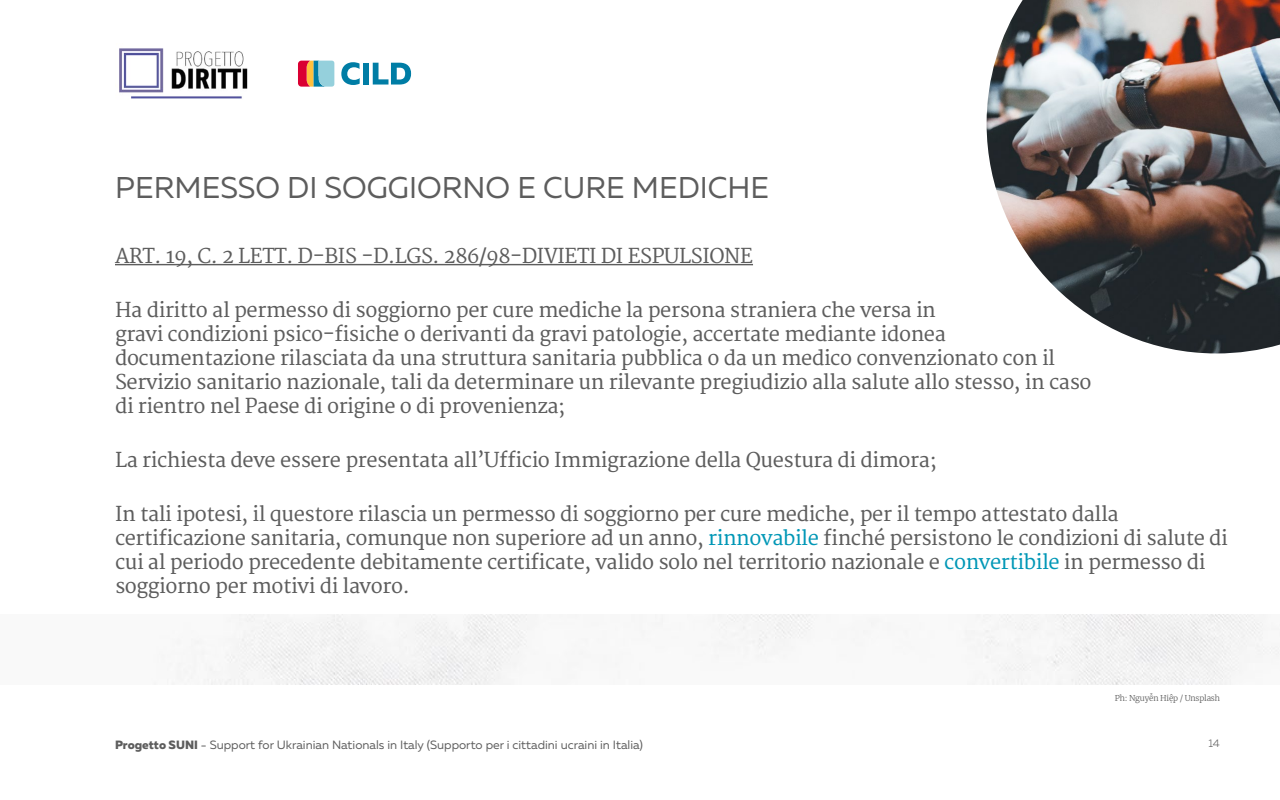
<style>
.page{position:relative;width:1280px;height:800px;background:#fff}
.page>*{position:absolute;margin:0;border:0;box-sizing:border-box;transform-origin:0 0}
.t1{font:30px "Muller";color:#5d5d5d}
.t2{font:20px/24px "Merriweather";letter-spacing:-.02em;color:#5d5d5d}
.t3{font:12px "Muller";color:#5d5d5d}
.t4{font:300 11px "Muller";color:#5d5d5d}
.t5{font:300 8px "Merriweather";letter-spacing:-.02em;color:#5d5d5d}
.s1{color:#0097b6}
.s2{font-weight:800}
</style>
<div class="page">
<img style="left:119px;top:48px;width:129px;height:51px">
<svg style="left:298px;top:61px;width:36px;height:26px"></svg>
<svg style="left:341px;top:62px;width:19px;height:23px"></svg>
<div style="left:363px;top:63px;width:6px;height:22px;background:#007da5"></div>
<svg style="left:373px;top:63px;width:38px;height:22px"></svg>
<img style="left:172px;top:614px;width:1107px;height:70px">
<hr style="left:115px;top:264px;width:638px;height:1px;background:#5d5d5d">
<img style="left:987px;top:0;width:293px;height:353px">
<h1 class="t1" style="left:115px;top:169px;width:655px">PERMESSO DI SOGGIORNO E CURE MEDICHE</h1>
<p class="t2" style="left:115px;top:244px;width:639px">ART. 19, C. 2 LETT. D-BIS -D.LGS. 286/98-DIVIETI DI ESPULSIONE</p>
<p class="t2" style="left:115px;top:298px;width:978px">Ha diritto al permesso di soggiorno per cure mediche la persona straniera che versa in<br>gravi condizioni psico-fisiche o derivanti da gravi patologie, accertate mediante idonea documentazione rilasciata da una struttura sanitaria pubblica o da un medico convenzionato con il Servizio sanitario nazionale, tali da determinare un rilevante pregiudizio alla salute allo stesso, in caso di rientro nel Paese di origine o di provenienza;</p>
<p class="t2" style="left:115px;top:448px;width:823px">La richiesta deve essere presentata all’Ufficio Immigrazione della Questura di dimora;</p>
<p class="t2" style="left:115px;top:502px;width:1114px">In tali ipotesi, il questore rilascia un permesso di soggiorno per cure mediche, per il tempo attestato dalla certificazione sanitaria, comunque non superiore ad un anno, <span class="s1">rinnovabile</span> finché persistono le condizioni di salute di cui al periodo precedente debitamente certificate, valido solo nel territorio nazionale e <span class="s1">convertibile</span> in permesso di soggiorno per motivi di lavoro.</p>
<p class="t5" style="left:1115px;top:693px;width:107px">Ph: Nguyễn Hiệp / Unsplash</p>
<p class="t3" style="left:115px;top:737px;width:530px"><span class="s2">Progetto SUNI</span> - Support for Ukrainian Nationals in Italy (Supporto per i cittadini ucraini in Italia)</p>
<p class="t4" style="left:1208px;top:737px;width:13px">14</p>
</div>
